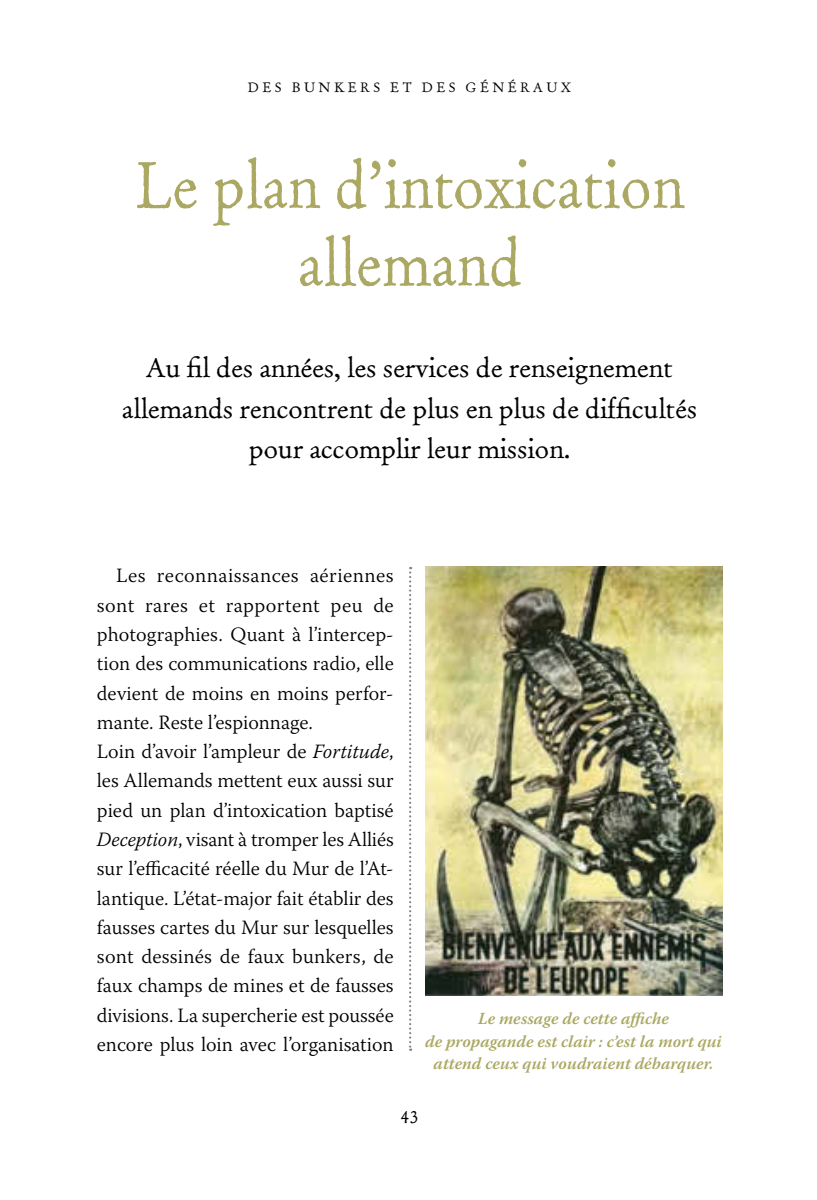
<style>
.page{position:relative;width:817px;height:1200px;background:#fff}
.page>*{position:absolute;margin:0;border:0;box-sizing:border-box;transform-origin:0 0}
.t1{font:65.25px/77.6px "Old Claude LP";color:#aaa862;text-align:center;scale:.9 1}
.t2{font:27px/40.5px "Old Claude LP";letter-spacing:-.01em;color:#000;text-align:center}
.t3{font:300 20.25px/29.2px "Warnock Pro";color:#000}
.t4{font:18px "Old Claude LP";color:#000}
.t5{font:italic 600 16.88px/22.5px "Warnock Pro";color:#aaa862;text-align:center}
.t6{font:13.5px "Old Claude LP";letter-spacing:.25em;color:#000}
.s1{font-style:italic}
</style>
<div class="page">
<svg style="left:409px;top:566px;width:2px;height:484px"></svg>
<img style="left:425px;top:566px;width:297px;height:429px">
<p class="t6" style="left:248px;top:79px;width:325px">DES BUNKERS ET DES GÉNÉRAUX</p>
<h1 class="t1" style="left:135px;top:148px;width:612px">Le plan d’intoxication allemand</h1>
<h2 class="t2" style="left:122px;top:348px;width:576px">Au fil des années, les services de renseignement allemands rencontrent de plus en plus de difficultés pour accomplir leur mission.</h2>
<p class="t3" style="left:97px;top:561px;width:298px;text-indent:19px">Les reconnaissances aériennes sont rares et rapportent peu de photographies. Quant à l’intercep&shy;tion des communications radio, elle devient de moins en moins perfor&shy;mante. Reste l’espionnage.<br>Loin d’avoir l’ampleur de <span class="s1">Fortitude</span>, les Allemands mettent eux aussi sur pied un plan d’intoxication baptisé <span class="s1">Deception</span>, visant à tromper les Alliés sur l’efficacité réelle du Mur de l’At&shy;lantique. L’état-major fait établir des fausses cartes du Mur sur lesquelles sont dessinés de faux bunkers, de faux champs de mines et de fausses divisions. La supercherie est poussée encore plus loin avec l’organisation</p>
<p class="t5" style="left:425px;top:1007px;width:298px">Le message de cette affiche<br>de propagande est clair : c’est la mort qui attend ceux qui voudraient débarquer.</p>
<p class="t4" style="left:400px;top:1105px;width:19px">43</p>
</div>
